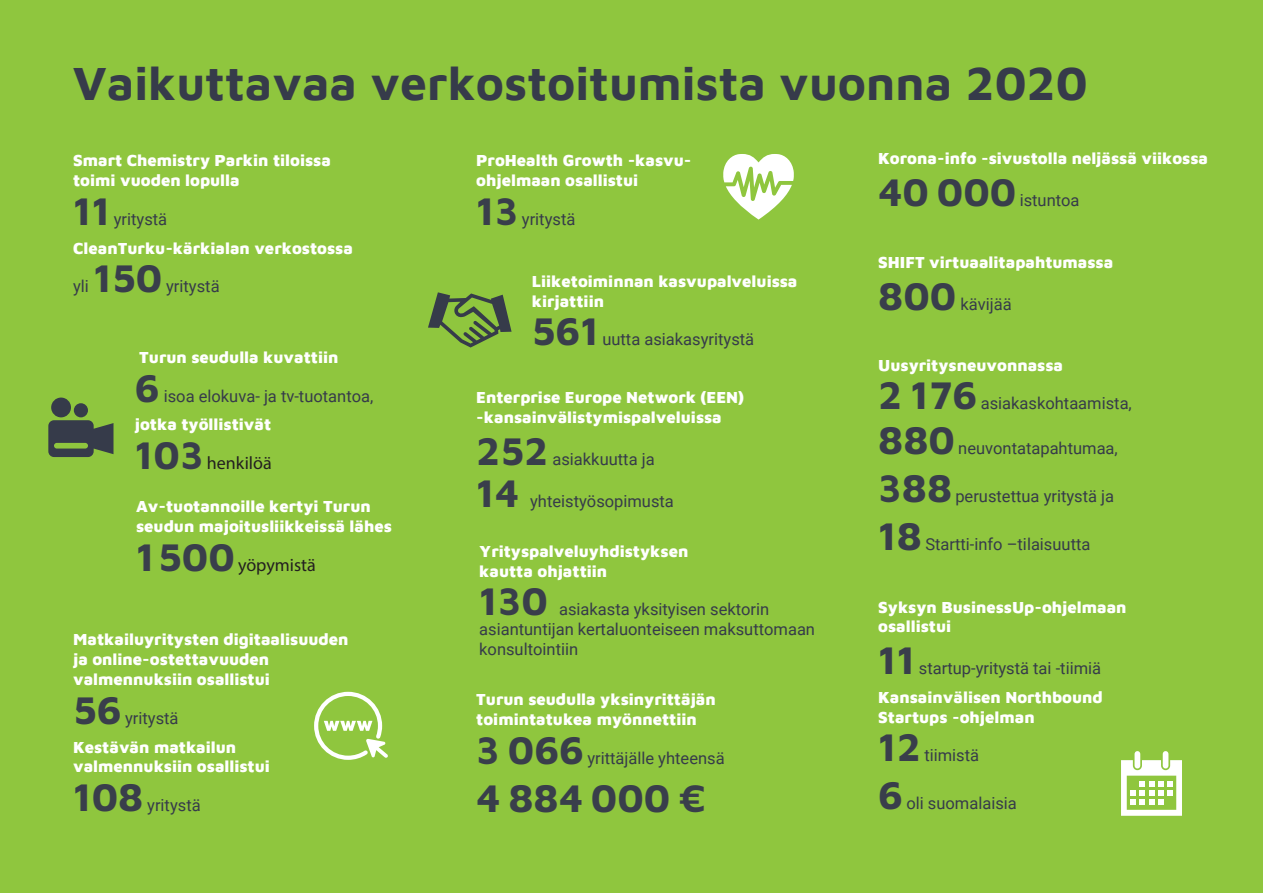
<style>
.page{position:relative;width:1263px;height:893px;background:#8fc63e}
.page>*{position:absolute;margin:0;border:0;box-sizing:border-box;transform-origin:0 0}
.t1{font:700 48px "Maven Pro";color:#363b4a}
.t2{font:700 39.75px "Maven Pro";color:#393e4b}
.t3{font:18px "Myriad Pro";color:#231f20}
.t4{font:900 16.5px/19.8px "Maven Pro";color:#fff}
.t5{font:16.5px/19.8px "Roboto";color:#363b4a}
.s1{font-family:"Maven Pro";font-weight:700;font-size:39.75px;color:#393e4b}
</style>
<div class="page">
<div style="left:1134px;top:751px;width:6px;height:17px;background:#fff;border-radius:3px"></div>
<svg style="left:1121px;top:760px;width:61px;height:56px"></svg>
<div style="left:1163px;top:751px;width:5px;height:17px;background:#fff;border-radius:3px"></div>
<svg style="left:723px;top:154px;width:71px;height:66px"></svg>
<svg style="left:314px;top:691px;width:74px;height:69px"></svg>
<svg style="left:48px;top:420px;width:65px;height:37px"></svg>
<div style="left:51px;top:398px;width:20px;height:19px;background:#363b4a;border-radius:50%"></div>
<div style="left:74px;top:403px;width:14px;height:14px;background:#363b4a;border-radius:50%"></div>
<svg style="left:428px;top:292px;width:84px;height:56px"></svg>
<h1 class="t1" style="left:73px;top:56px;width:1016px">Vaikuttavaa verkostoitumista vuonna 2020</h1>
<p class="t4" style="left:73px;top:152px;width:259px">Smart Chemistry Parkin tiloissa toimi vuoden lopulla</p>
<h2 class="t2" style="left:73px;top:188px;width:39px">11</h2>
<p class="t5" style="left:114px;top:210px;width:55px">yritystä</p>
<p class="t4" style="left:73px;top:240px;width:281px">CleanTurku-kärkialan verkostossa</p>
<p class="t5" style="left:73px;top:278px;width:17px">yli</p>
<h2 class="t2" style="left:93px;top:255px;width:70px">150</h2>
<p class="t5" style="left:166px;top:278px;width:55px">yritystä</p>
<p class="t4" style="left:139px;top:349px;width:201px">Turun seudulla kuvattiin</p>
<h2 class="t2" style="left:135px;top:364px;width:26px">6</h2>
<p class="t5" style="left:164px;top:387px;width:211px">isoa elokuva- ja tv-tuotantoa,</p>
<p class="t4" style="left:135px;top:416px;width:138px">jotka työllistivät</p>
<p class="t3" style="left:135px;top:456px;width:138px"><span class="s1">103</span> henkilöä</p>
<p class="t4" style="left:136px;top:498px;width:257px">Av-tuotannoille kertyi Turun seudun majoitusliikkeissä lähes</p>
<p class="t3" style="left:136px;top:558px;width:181px"><span class="s1">1500</span> yöpymistä</p>
<p class="t4" style="left:73px;top:631px;width:277px">Matkailuyritysten digitaalisuuden ja online-ostettavuuden valmennuksiin osallistui</p>
<h2 class="t2" style="left:73px;top:687px;width:50px">56</h2>
<p class="t5" style="left:125px;top:709px;width:55px">yritystä</p>
<p class="t4" style="left:73px;top:739px;width:198px">Kestävän matkailun valmennuksiin osallistui</p>
<h2 class="t2" style="left:73px;top:774px;width:72px">108</h2>
<p class="t5" style="left:147px;top:797px;width:55px">yritystä</p>
<p class="t4" style="left:476px;top:152px;width:217px">ProHealth Growth -kasvu&shy;ohjelmaan osallistui</p>
<h2 class="t2" style="left:476px;top:188px;width:44px">13</h2>
<p class="t5" style="left:522px;top:210px;width:55px">yritystä</p>
<p class="t4" style="left:532px;top:273px;width:267px">Liiketoiminnan kasvupalveluissa kirjattiin</p>
<h2 class="t2" style="left:532px;top:308px;width:69px">561</h2>
<p class="t5" style="left:602px;top:331px;width:153px">uutta asiakasyritystä</p>
<p class="t4" style="left:476px;top:389px;width:269px">Enterprise Europe Network (EEN) -kansainvälistymispalveluissa</p>
<h2 class="t2" style="left:476px;top:428px;width:74px">252</h2>
<p class="t5" style="left:552px;top:450px;width:104px">asiakkuutta ja</p>
<h2 class="t2" style="left:476px;top:470px;width:44px">14</h2>
<p class="t5" style="left:530px;top:492px;width:145px">yhteistyösopimusta</p>
<p class="t4" style="left:479px;top:543px;width:211px">Yrityspalveluyhdistyksen kautta ohjattiin</p>
<h2 class="t2" style="left:479px;top:578px;width:70px">130</h2>
<p class="t5" style="left:479px;top:601px;width:337px;text-indent:80px">asiakasta yksityisen sektorin asiantuntijan kertaluonteiseen maksuttomaan konsultointiin</p>
<p class="t4" style="left:476px;top:691px;width:241px">Turun seudulla yksinyrittäjän toimintatukea myönnettiin</p>
<h2 class="t2" style="left:476px;top:727px;width:109px">3 066</h2>
<p class="t5" style="left:587px;top:749px;width:139px">yrittäjälle yhteensä</p>
<h2 class="t2" style="left:476px;top:775px;width:232px">4 884 000 €</h2>
<p class="t4" style="left:878px;top:150px;width:331px">Korona-info -sivustolla neljässä viikossa</p>
<h2 class="t2" style="left:878px;top:169px;width:140px">40 000</h2>
<p class="t5" style="left:1020px;top:191px;width:61px">istuntoa</p>
<p class="t4" style="left:878px;top:254px;width:237px">SHIFT virtuaalitapahtumassa</p>
<h2 class="t2" style="left:878px;top:273px;width:80px">800</h2>
<p class="t5" style="left:960px;top:296px;width:53px">kävijää</p>
<p class="t4" style="left:878px;top:357px;width:186px">Uusyritysneuvonnassa</p>
<h2 class="t2" style="left:878px;top:372px;width:101px">2 176</h2>
<p class="t5" style="left:981px;top:395px;width:153px">asiakaskohtaamista,</p>
<h2 class="t2" style="left:878px;top:417px;width:78px">880</h2>
<p class="t5" style="left:958px;top:440px;width:161px">neuvontatapahtumaa,</p>
<h2 class="t2" style="left:878px;top:465px;width:75px">388</h2>
<p class="t5" style="left:955px;top:487px;width:160px">perustettua yritystä ja</p>
<h2 class="t2" style="left:878px;top:513px;width:45px">18</h2>
<p class="t5" style="left:925px;top:535px;width:167px">Startti-info –tilaisuutta</p>
<p class="t4" style="left:878px;top:599px;width:250px">Syksyn BusinessUp-ohjelmaan osallistui</p>
<h2 class="t2" style="left:878px;top:637px;width:39px">11</h2>
<p class="t5" style="left:919px;top:660px;width:184px">startup-yritystä tai -tiimiä</p>
<p class="t4" style="left:878px;top:689px;width:226px">Kansainvälisen Northbound<br>Startups -ohjelman</p>
<h2 class="t2" style="left:878px;top:724px;width:44px">12</h2>
<p class="t5" style="left:924px;top:747px;width:56px">tiimistä</p>
<h2 class="t2" style="left:878px;top:772px;width:26px">6</h2>
<p class="t5" style="left:906px;top:795px;width:112px">oli suomalaisia</p>
</div>
